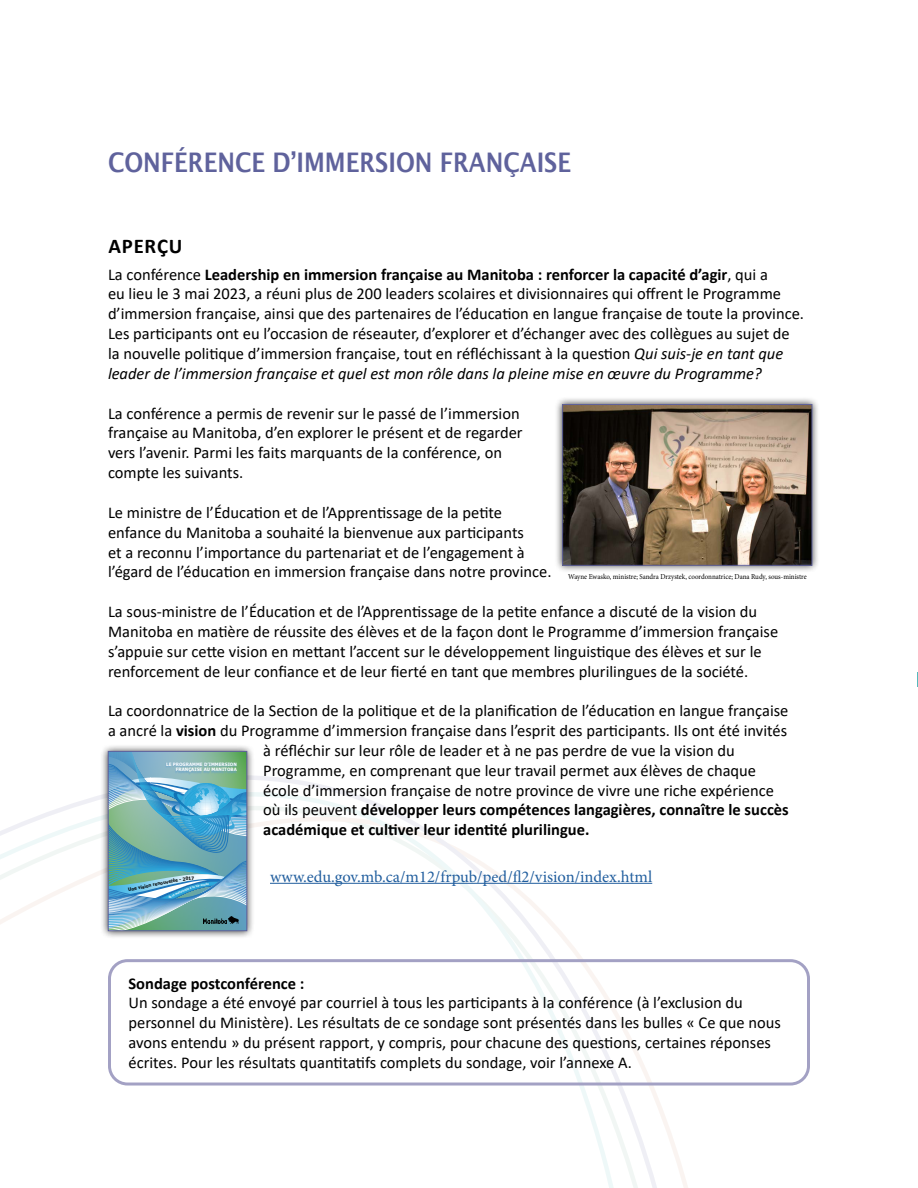
<style>
.page{position:relative;width:918px;height:1188px;background:#fff}
.page>*{position:absolute;margin:0;border:0;box-sizing:border-box;transform-origin:0 0}
.t1{font:600 27px "Lucida Sans";color:#5f629c;scale:.85 1}
.t2{font:700 21px "Calibri";letter-spacing:.04em;color:#000}
.t3{font:16.5px/19.8px "Calibri";color:#000}
.t4{font:700 16.5px "Calibri";color:#000}
.t5{font:16.5px "Minion Pro";color:#215e9e}
.t6{font:7.5px "Minion Pro";letter-spacing:-.005em;color:#000;scale:.93 1}
.t7{font:700 4.5px/5.4px "Verdana";color:#fff;text-align:right;scale:.9 1}
.t8{font:700 4.5px "Verdana";color:#000;scale:.9 1}
.t9{font:700 2.7px "Verdana";color:#fff;scale:.9 1}
.s1{font-weight:700}
.s2{font-style:italic}
.s3{font-weight:400}
</style>
<div class="page">
<svg style="left:0;top:776px;width:633px;height:412px"></svg>
<hr style="left:270px;top:883px;width:382px;height:1px;background:#215e9e">
<div style="left:555px;top:397px;width:265px;height:176px;background:#000;opacity:.75"></div>
<img style="left:564px;top:406px;width:246px;height:158px">
<div style="left:562px;top:404px;width:250px;height:162px;border:1px solid #5f629c"></div>
<div style="left:100px;top:743px;width:155px;height:196px;background:#000;opacity:.75"></div>
<svg style="left:917px;top:672px;width:1px;height:15px"></svg>
<div style="left:108px;top:959px;width:702px;height:127px;border:3px solid #a3a1c4;border-radius:18px"></div>
<img style="left:108px;top:751px;width:139px;height:180px">
<h1 class="t1" style="left:108px;top:147px;width:546px">CONFÉRENCE D’IMMERSION FRANÇAISE</h1>
<p class="t2" style="left:108px;top:231px;width:75px">APERÇU</p>
<p class="t3" style="left:108px;top:264px;width:698px">La conférence <span class="s1">Leadership en immersion française au Manitoba : renforcer la capacité d’agir</span>, qui a<br>eu lieu le 3 mai 2023, a réuni plus de 200 leaders scolaires et divisionnaires qui offrent le Programme d’immersion française, ainsi que des partenaires de l’éducation en langue française de toute la province.<br>Les participants ont eu l’occasion de réseauter, d’explorer et d’échanger avec des collègues au sujet de la nouvelle politique d’immersion française, tout en réfléchissant à la question <span class="s2">Qui suis-je en tant que leader de l’immersion française et quel est mon rôle dans la pleine mise en œuvre du Programme?</span></p>
<p class="t3" style="left:108px;top:403px;width:416px">La conférence a permis de revenir sur le passé de l’immersion française au Manitoba, d’en explorer le présent et de regarder vers l’avenir. Parmi les faits marquants de la conférence, on compte les suivants.</p>
<p class="t3" style="left:108px;top:502px;width:445px">Le ministre de l’Éducation et de l’Apprentissage de la petite enfance du Manitoba a souhaité la bienvenue aux participants<br>et a reconnu l’importance du partenariat et de l’engagement à l’égard de l’éducation en immersion française dans notre province.</p>
<p class="t3" style="left:108px;top:602px;width:672px">La sous-ministre de l’Éducation et de l’Apprentissage de la petite enfance a discuté de la vision du Manitoba en matière de réussite des élèves et de la façon dont le Programme d’immersion française s’appuie sur cette vision en mettant l’accent sur le développement linguistique des élèves et sur le renforcement de leur confiance et de leur fierté en tant que membres plurilingues de la société.</p>
<p class="t3" style="left:108px;top:701px;width:682px">La coordonnatrice de la Section de la politique et de la planification de l’éducation en langue française</p>
<p class="t3" style="left:108px;top:721px;width:681px">a ancré la <span class="s1">vision</span> du Programme d’immersion française dans l’esprit des participants. Ils ont été invités</p>
<p class="t3" style="left:263px;top:740px;width:473px">à réfléchir sur leur rôle de leader et à ne pas perdre de vue la vision du</p>
<p class="t3" style="left:263px;top:760px;width:494px">Programme, en comprenant que leur travail permet aux élèves de chaque</p>
<p class="t3" style="left:263px;top:780px;width:512px">école d’immersion française de notre province de vivre une riche expérience</p>
<p class="t4" style="left:263px;top:798px;width:527px"><span class="s3">où ils peuvent</span> développer leurs compétences langagières, connaître le succès</p>
<p class="t4" style="left:263px;top:818px;width:328px">académique et cultiver leur identité plurilingue.</p>
<p class="t5" style="left:270px;top:865px;width:384px">www.edu.gov.mb.ca/m12/frpub/ped/fl2/vision/index.html</p>
<p class="t6" style="left:568px;top:571px;width:258px">Wayne Ewasko, ministre; Sandra Drzystek, coordonnatrice; Dana Rudy, sous-ministre</p>
<p class="t7" style="left:166px;top:761px;width:80px">LE PROGRAMME D’IMMERSION<br>FRANÇAISE AU MANITOBA</p>
<p class="t8" style="left:162px;top:879px;width:12px;rotate:-11deg">UVEL</p>
<p class="t8" style="left:140px;top:884px;width:27px;rotate:-12deg">ISION RENO</p>
<p class="t9" style="left:199px;top:884px;width:13px;rotate:-12deg"><sup>E</sup> ANNÉE</p>
<p class="t8" style="left:128px;top:887px;width:16px;rotate:-11deg">UNE V</p>
<p class="t4" style="left:129px;top:971px;width:177px">Sondage postconférence :</p>
<p class="t3" style="left:129px;top:993px;width:654px">Un sondage a été envoyé par courriel à tous les participants à la conférence (à l’exclusion du personnel du Ministère). Les résultats de ce sondage sont présentés dans les bulles « Ce que nous avons entendu » du présent rapport, y compris, pour chacune des questions, certaines réponses écrites. Pour les résultats quantitatifs complets du sondage, voir l’annexe A.</p>
</div>
